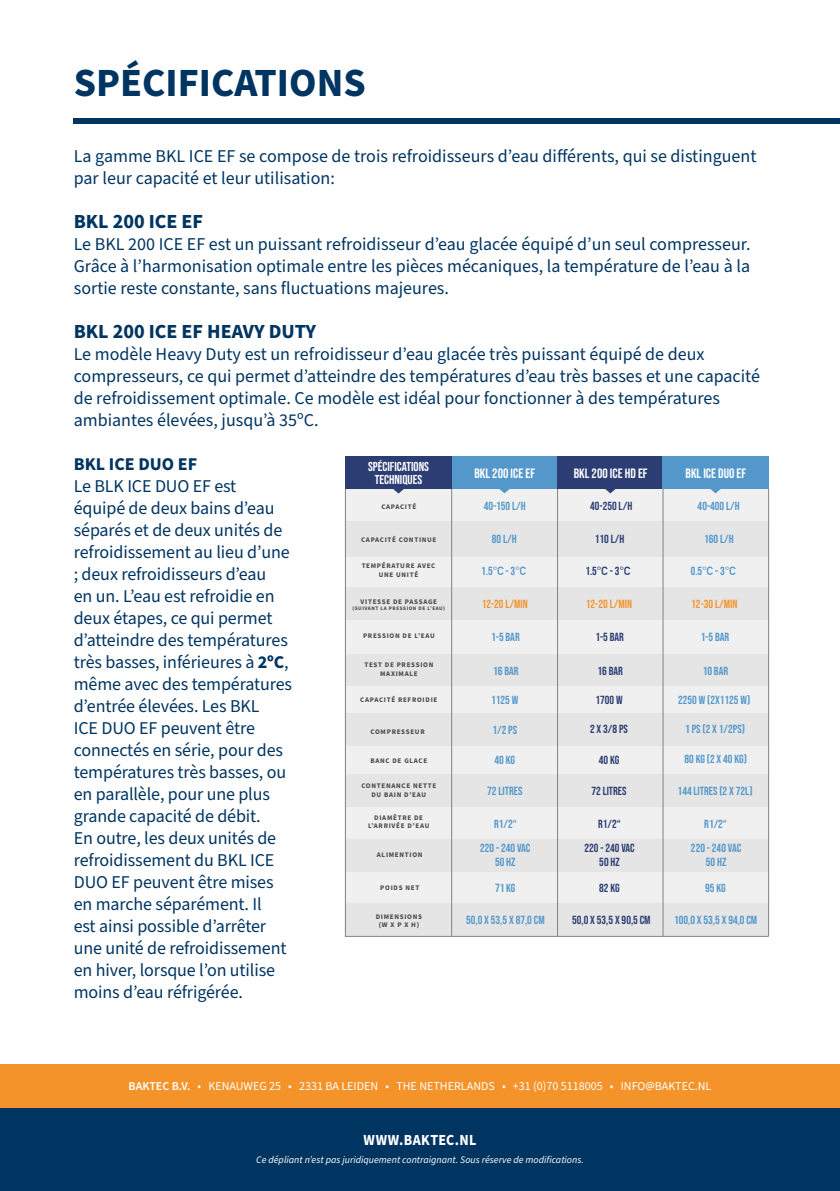
<style>
.page{position:relative;width:840px;height:1191px;background:#fff}
.page>*{position:absolute;margin:0;border:0;box-sizing:border-box;transform-origin:0 0}
.Kop{font:700 40px "Source Sans Pro";color:#003562}
.Tussenkop2{font:700 20px "Source Sans Pro";color:#003562}
.Platte_tekst{font:18px/22px "Source Sans Pro";letter-spacing:-.005em;color:#003562}
.Tussenkop2-2{font:700 18px "Source Sans Pro";color:#003562}
.t1{font:700 15.4px "Source Sans Pro";letter-spacing:.03em;color:#fff;scale:.91 1}
.t2{font:13.4px "Bebas Neue";color:#fff}
.t3{font:12.8px/12.8px "Bebas Neue";color:#fff;text-align:center}
.t4{font:12px "Source Sans Pro";color:#fff}
.t5{font:11.8px/14px "Bebas Neue";color:#5498cb;text-align:center}
.t6{font:11.8px/14px "Bebas Neue";color:#2b3d73;text-align:center}
.t7{font:11.8px "Bebas Neue";color:#f3932d}
.t8{font:italic 10px "Source Sans Pro";color:#fff}
.t9{font:700 7px/8.4px "Source Sans Pro";letter-spacing:.1em;color:#4a4a4a;text-align:center}
.t10{font:700 5.2px "Source Sans Pro";letter-spacing:.1em;color:#4a4a4a}
.s1{font-weight:700}
.s2{font-family:"DIN Alternate";font-weight:700}
.s3{font-weight:600}
</style>
<div class="page">
<div style="left:74px;top:118px;width:765px;height:5px;background:#003562"></div>
<div style="left:345px;top:871px;width:423px;height:33px;background:#f0f0f0"></div>
<div style="left:345px;top:903px;width:423px;height:33px;background:#e5e5e5"></div>
<div style="left:345px;top:806px;width:423px;height:33px;background:#f0f0f0"></div>
<div style="left:345px;top:554px;width:423px;height:33px;background:#f0f0f0"></div>
<div style="left:345px;top:489px;width:423px;height:33px;background:#f0f0f0"></div>
<div style="left:345px;top:587px;width:423px;height:37px;background:#e5e5e5"></div>
<div style="left:345px;top:653px;width:423px;height:33px;background:#e5e5e5"></div>
<div style="left:345px;top:521px;width:423px;height:36px;background:#e5e5e5"></div>
<div style="left:345px;top:620px;width:423px;height:34px;background:#f0f0f0"></div>
<div style="left:345px;top:686px;width:423px;height:33px;background:#f0f0f0"></div>
<div style="left:451px;top:456px;width:106px;height:33px;background:#5498cb"></div>
<svg style="left:499px;top:489px;width:11px;height:4px"></svg>
<div style="left:557px;top:456px;width:106px;height:33px;background:#2b3d73"></div>
<svg style="left:605px;top:489px;width:11px;height:4px"></svg>
<div style="left:662px;top:456px;width:106px;height:33px;background:#5498cb"></div>
<svg style="left:710px;top:489px;width:11px;height:4px"></svg>
<div style="left:345px;top:745px;width:423px;height:33px;background:#f0f0f0"></div>
<div style="left:345px;top:838px;width:423px;height:33px;background:#e5e5e5"></div>
<div style="left:345px;top:713px;width:423px;height:33px;background:#e5e5e5"></div>
<div style="left:345px;top:773px;width:423px;height:33px;background:#e5e5e5"></div>
<hr style="left:451px;top:489px;width:1px;height:447px;background:#828282">
<hr style="left:557px;top:489px;width:1px;height:447px;background:#828282">
<hr style="left:662px;top:489px;width:1px;height:447px;background:#828282">
<hr style="left:767px;top:489px;width:1px;height:447px;background:#828282">
<div style="left:345px;top:456px;width:106px;height:33px;background:#2b3d73"></div>
<svg style="left:393px;top:489px;width:11px;height:4px"></svg>
<hr style="left:345px;top:936px;width:423px;height:1px;background:#828282">
<hr style="left:345px;top:489px;width:1px;height:447px;background:#828282">
<div style="left:0;top:1064px;width:839px;height:44px;background:#f4932a"></div>
<div style="left:0;top:1108px;width:839px;height:83px;background:#003562"></div>
<p class="Kop" style="left:74px;top:55px;width:293px">SPÉCIFICATIONS</p>
<p class="Platte_tekst" style="left:74px;top:145px;width:683px">La gamme BKL ICE EF se compose de trois refroidisseurs d’eau différents, qui se distinguent par leur capacité et leur utilisation:</p>
<p class="Tussenkop2" style="left:74px;top:207px;width:131px">BKL 200 ICE EF</p>
<p class="Platte_tekst" style="left:74px;top:233px;width:678px;text-align:justify">Le BKL 200 ICE EF est un puissant refroidisseur d’eau glacée équipé d’un seul compresseur.<br>Grâce à l’harmonisation optimale entre les pièces mécaniques, la température de l’eau à la sortie reste constante, sans fluctuations majeures.</p>
<p class="Tussenkop2" style="left:74px;top:317px;width:244px">BKL 200 ICE EF HEAVY DUTY</p>
<p class="Platte_tekst" style="left:74px;top:343px;width:687px">Le modèle Heavy Duty est un refroidisseur d’eau glacée très puissant équipé de deux compresseurs, ce qui permet d’atteindre des températures d’eau très basses et une capacité de refroidissement optimale. Ce modèle est idéal pour fonctionner à des températures ambiantes élevées, jusqu’à 35ºC.</p>
<p class="Tussenkop2-2" style="left:74px;top:451px;width:125px">BKL ICE DUO EF</p>
<p class="Platte_tekst" style="left:74px;top:475px;width:220px">Le BLK ICE DUO EF est équipé de deux bains d’eau séparés et de deux unités de refroidissement au lieu d’une ; deux refroidisseurs d’eau<br>en un. L’eau est refroidie en deux étapes, ce qui permet d’atteindre des températures très basses, inférieures à <span class="s1">2ºC</span>, même avec des températures d’entrée élevées. Les BKL<br>ICE DUO EF peuvent être connectés en série, pour des températures très basses, ou en parallèle, pour une plus grande capacité de débit.<br>En outre, les deux unités de refroidissement du BKL ICE<br>DUO EF peuvent être mises en marche séparément. Il<br>est ainsi possible d’arrêter une unité de refroidissement en hiver, lorsque l’on utilise moins d’eau réfrigérée.</p>
<p class="t3" style="left:368px;top:460px;width:62px">SPÉCIFICATIONS<br>TECHNIQUES</p>
<p class="t2" style="left:474px;top:465px;width:62px">BKL 200 ICE EF</p>
<p class="t5" style="left:483px;top:498px;width:44px">40-150 L/H</p>
<p class="t6" style="left:590px;top:498px;width:44px">40-250 L/H</p>
<p class="t5" style="left:697px;top:499px;width:44px">40-400 L/H</p>
<p class="t5" style="left:491px;top:531px;width:26px">80 L/H</p>
<p class="t6" style="left:594px;top:531px;width:31px">110 L/H</p>
<p class="t5" style="left:703px;top:531px;width:31px">160 L/H</p>
<p class="t2" style="left:573px;top:465px;width:75px">BKL 200 ICE HD EF</p>
<p class="t2" style="left:685px;top:465px;width:62px">BKL ICE DUO EF</p>
<p class="t9" style="left:381px;top:502px;width:36px">CAPACITÉ</p>
<p class="t9" style="left:361px;top:536px;width:77px">CAPACITÉ CONTINUE</p>
<p class="t9" style="left:361px;top:562px;width:75px">TEMPÉRATURE AVEC<br>UNE UNITÉ</p>
<p class="t5" style="left:481px;top:563px;width:46px">1.5<span class="s2">℃</span> - 3<span class="s2">℃</span></p>
<p class="t6" style="left:585px;top:563px;width:46px">1.5<span class="s2">℃</span> - 3<span class="s2">℃</span></p>
<p class="t5" style="left:690px;top:563px;width:46px">0.5<span class="s2">℃</span> - 3<span class="s2">℃</span></p>
<p class="t9" style="left:360px;top:597px;width:78px">VITESSE DE PASSAGE</p>
<p class="t10" style="left:352px;top:604px;width:94px">(SUIVANT LA PRESSION DE L’EAU)</p>
<p class="t7" style="left:481px;top:597px;width:48px">12-20 L/MIN</p>
<p class="t7" style="left:585px;top:597px;width:48px">12-20 L/MIN</p>
<p class="t7" style="left:691px;top:597px;width:48px">12-30 L/MIN</p>
<p class="t5" style="left:491px;top:630px;width:30px">1-5 BAR</p>
<p class="t6" style="left:595px;top:630px;width:30px">1-5 BAR</p>
<p class="t5" style="left:700px;top:630px;width:30px">1-5 BAR</p>
<p class="t9" style="left:363px;top:632px;width:73px">PRESSION DE L’EAU</p>
<p class="t9" style="left:364px;top:661px;width:70px">TEST DE PRESSION<br>MAXIMALE</p>
<p class="t5" style="left:493px;top:664px;width:27px">16 BAR</p>
<p class="t6" style="left:597px;top:664px;width:27px">16 BAR</p>
<p class="t5" style="left:702px;top:664px;width:27px">10 BAR</p>
<p class="t5" style="left:491px;top:692px;width:29px">1125 W</p>
<p class="t6" style="left:595px;top:692px;width:29px">1700 W</p>
<p class="t5" style="left:677px;top:692px;width:74px">2250 W (2X1125 W)</p>
<p class="t9" style="left:360px;top:696px;width:79px">CAPACITÉ REFROIDIE</p>
<p class="t5" style="left:492px;top:722px;width:26px">1/2 PS</p>
<p class="t6" style="left:589px;top:722px;width:39px">2 X 3/8 PS</p>
<p class="t5" style="left:684px;top:722px;width:61px">1 PS (2 X 1/2PS)</p>
<p class="t9" style="left:370px;top:728px;width:56px">COMPRESSEUR</p>
<p class="t9" style="left:370px;top:756px;width:58px">BANC DE GLACE</p>
<p class="t5" style="left:494px;top:753px;width:22px">40 KG</p>
<p class="t6" style="left:598px;top:753px;width:22px">40 KG</p>
<p class="t5" style="left:684px;top:752px;width:64px">80 KG (2 X 40 KG)</p>
<p class="t5" style="left:487px;top:783px;width:37px">72 LITRES</p>
<p class="t6" style="left:591px;top:783px;width:37px">72 LITRES</p>
<p class="t5" style="left:677px;top:783px;width:76px">144 LITRES (2 X 72L)</p>
<p class="t9" style="left:361px;top:782px;width:76px">CONTENANCE NETTE<br>DU BAIN D’EAU</p>
<p class="t9" style="left:368px;top:813px;width:63px">DIAMÈTRE DE<br>L’ARRIVÉE D’EAU</p>
<p class="t5" style="left:493px;top:816px;width:24px">R1/2“</p>
<p class="t6" style="left:598px;top:816px;width:24px">R1/2“</p>
<p class="t5" style="left:704px;top:816px;width:24px">R1/2“</p>
<p class="t9" style="left:376px;top:850px;width:47px">ALIMENTION</p>
<p class="t5" style="left:480px;top:840px;width:52px">220 - 240 VAC<br>50 HZ</p>
<p class="t6" style="left:584px;top:841px;width:52px">220 - 240 VAC<br>50 HZ</p>
<p class="t5" style="left:690px;top:840px;width:52px">220 - 240 VAC<br>50 HZ</p>
<p class="t9" style="left:380px;top:884px;width:41px">POIDS NET</p>
<p class="t5" style="left:494px;top:881px;width:22px">71 KG</p>
<p class="t6" style="left:599px;top:881px;width:22px">82 KG</p>
<p class="t5" style="left:705px;top:881px;width:22px">95 KG</p>
<p class="t9" style="left:375px;top:912px;width:48px">DIMENSIONS (W X P X H)</p>
<p class="t5" style="left:466px;top:913px;width:80px">50,0 X 53,5 X 87,0 CM</p>
<p class="t6" style="left:571px;top:913px;width:80px">50,0 X 53,5 X 90,5 CM</p>
<p class="t5" style="left:673px;top:913px;width:85px">100,0 X 53,5 X 94,0 CM</p>
<p class="t4" style="left:128px;top:1078px;width:584px"><span class="s3">BAKTEC B.V.</span> • KENAUWEG 25 • 2331 BA LEIDEN • THE NETHERLANDS • +31 (0)70 5118005 • INFO@BAKTEC.NL</p>
<p class="t1" style="left:363px;top:1129px;width:125px">WWW.BAKTEC.NL</p>
<p class="t8" style="left:256px;top:1153px;width:329px">Ce dépliant n’est pas juridiquement contraignant. Sous réserve de modifications.</p>
</div>
